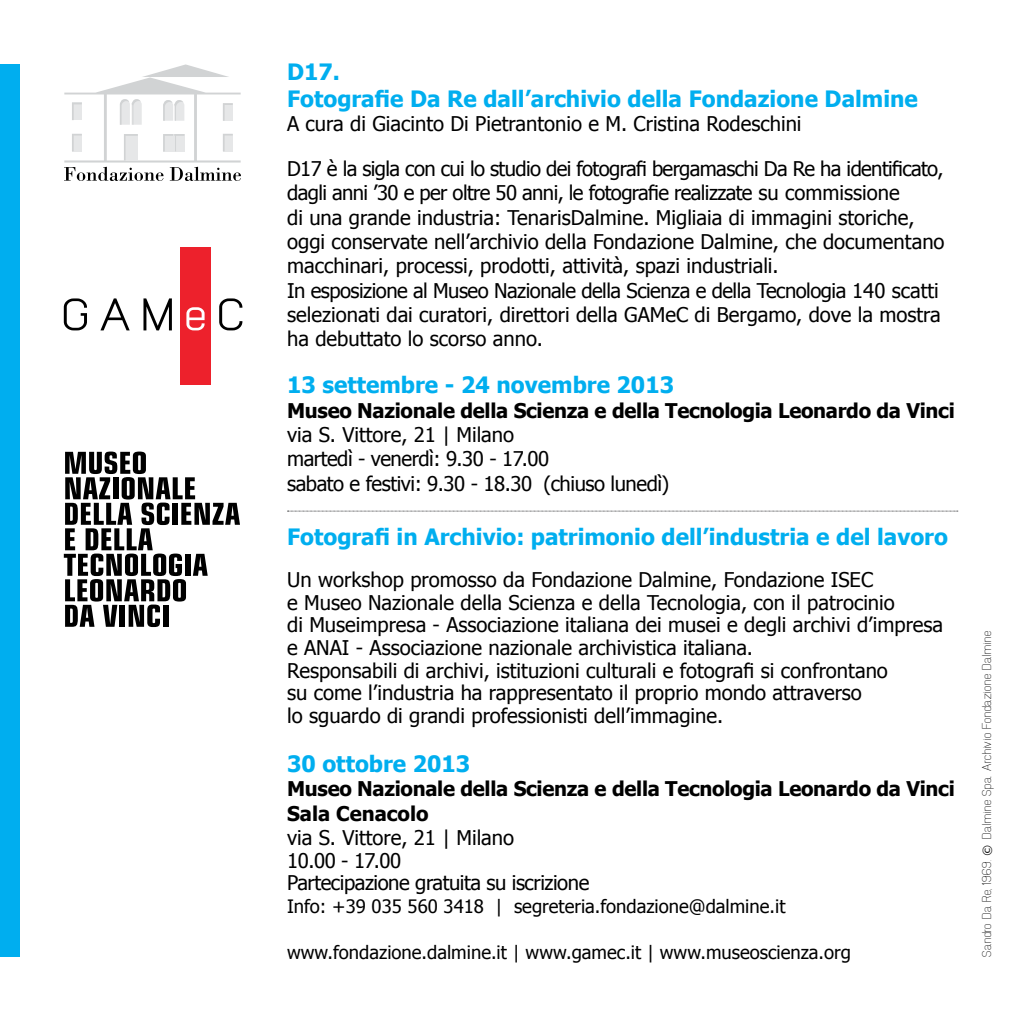
<style>
.page{position:relative;width:1021px;height:1021px;background:#fff}
.page>*{position:absolute;margin:0;border:0;box-sizing:border-box;transform-origin:0 0}
.t1{font:700 22.5px/27px "Tahoma";color:#00aeef}
.t2{font:20.25px/24.3px "Tahoma";color:#000}
.t3{font:20.25px/24.3px "Tahoma";letter-spacing:-.02em;color:#000}
.t4{font:700 20.25px/24.3px "Tahoma";letter-spacing:-.015em;color:#000}
.t5{font:20.25px/44.6px "Tahoma";letter-spacing:-.03em;color:#000}
.t6{font:18.45px "Tahoma";color:#000}
.t7{font:11.25px "New Media";letter-spacing:.07em;color:#000}
.s1{font-family:"Verdana"}
</style>
<div class="page">
<div style="left:0;top:64px;width:19px;height:893px;background:#00aeef"></div>
<svg style="left:64px;top:64px;width:177px;height:117px"></svg>
<svg style="left:287px;top:510px;width:670px;height:1px"></svg>
<svg style="left:64px;top:451px;width:176px;height:176px"></svg>
<div style="left:163px;top:605px;width:5px;height:21px;background:#000"></div>
<div style="left:180px;top:247px;width:31px;height:138px;background:#ed212c"></div>
<svg style="left:64px;top:298px;width:23px;height:32px"></svg>
<svg style="left:100px;top:298px;width:30px;height:32px"></svg>
<svg style="left:143px;top:298px;width:29px;height:32px"></svg>
<svg style="left:186px;top:307px;width:18px;height:23px"></svg>
<svg style="left:219px;top:298px;width:23px;height:32px"></svg>
<p class="t1" style="left:287px;top:57px;width:632px">D17.<br>Fotografie Da Re dall’archivio della Fondazione Dalmine</p>
<p class="t5" style="left:287px;top:101px;width:658px">A cura di Giacinto Di Pietrantonio e M. Cristina Rodeschini<br>D17 è la sigla con cui lo studio dei fotografi bergamaschi Da Re ha identificato,</p>
<p class="t2" style="left:287px;top:180px;width:659px">dagli anni ’30 e per oltre 50 anni, le fotografie realizzate su commissione<br>di una grande industria: TenarisDalmine. Migliaia di immagini storiche, oggi conservate nell’archivio della Fondazione Dalmine, che documentano macchinari, processi, prodotti, attività, spazi industriali.<br>In esposizione al Museo Nazionale della Scienza e della Tecnologia 140 scatti selezionati dai curatori, direttori della GAMeC di Bergamo, dove la mostra ha debuttato lo scorso anno.</p>
<p class="t1" style="left:287px;top:370px;width:388px">13 settembre - 24 novembre 2013</p>
<p class="t4" style="left:287px;top:397px;width:669px">Museo Nazionale della Scienza e della Tecnologia Leonardo da Vinci</p>
<p class="t3" style="left:287px;top:421px;width:384px">via S. Vittore, 21 | Milano<br>martedì - venerdì: 9.30 - 17.00<br>sabato e festivi: 9.30 - 18.30 (chiuso lunedì)</p>
<p class="t1" style="left:287px;top:521px;width:662px">Fotografi in Archivio: patrimonio dell’industria e del lavoro</p>
<p class="t2" style="left:287px;top:568px;width:657px;line-height:22.5px">Un workshop promosso da Fondazione Dalmine, Fondazione ISEC<br>e Museo Nazionale della Scienza e della Tecnologia, con il patrocinio<br>di Museimpresa - Associazione italiana dei musei e degli archivi d’impresa e ANAI - Associazione nazionale archivistica italiana.<br>Responsabili di archivi, istituzioni culturali e fotografi si confrontano<br>su come l’industria ha rappresentato il proprio mondo attraverso<br>lo sguardo di grandi professionisti dell’immagine.</p>
<p class="t1" style="left:287px;top:749px;width:185px">30 ottobre 2013</p>
<p class="t4" style="left:287px;top:775px;width:669px">Museo Nazionale della Scienza e della Tecnologia Leonardo da Vinci<br>Sala Cenacolo</p>
<p class="t3" style="left:287px;top:825px;width:304px;line-height:22.5px">via S. Vittore, 21 | Milano<br>10.00 - 17.00<br>Partecipazione gratuita su iscrizione</p>
<p class="t6" style="left:287px;top:893px;width:500px">Info: +39 035 560 3418 | segreteria.fondazione@dalmine.it</p>
<p class="t6" style="left:287px;top:939px;width:565px">www.fondazione.dalmine.it | www.gamec.it | www.museoscienza.org</p>
<p class="t7" style="left:979px;top:957px;width:328px;rotate:-90deg">Sandro Da Re, 1969. <span class="s1">©</span> Dalmine Spa. Archivio Fondazione Dalmine</p>
</div>
